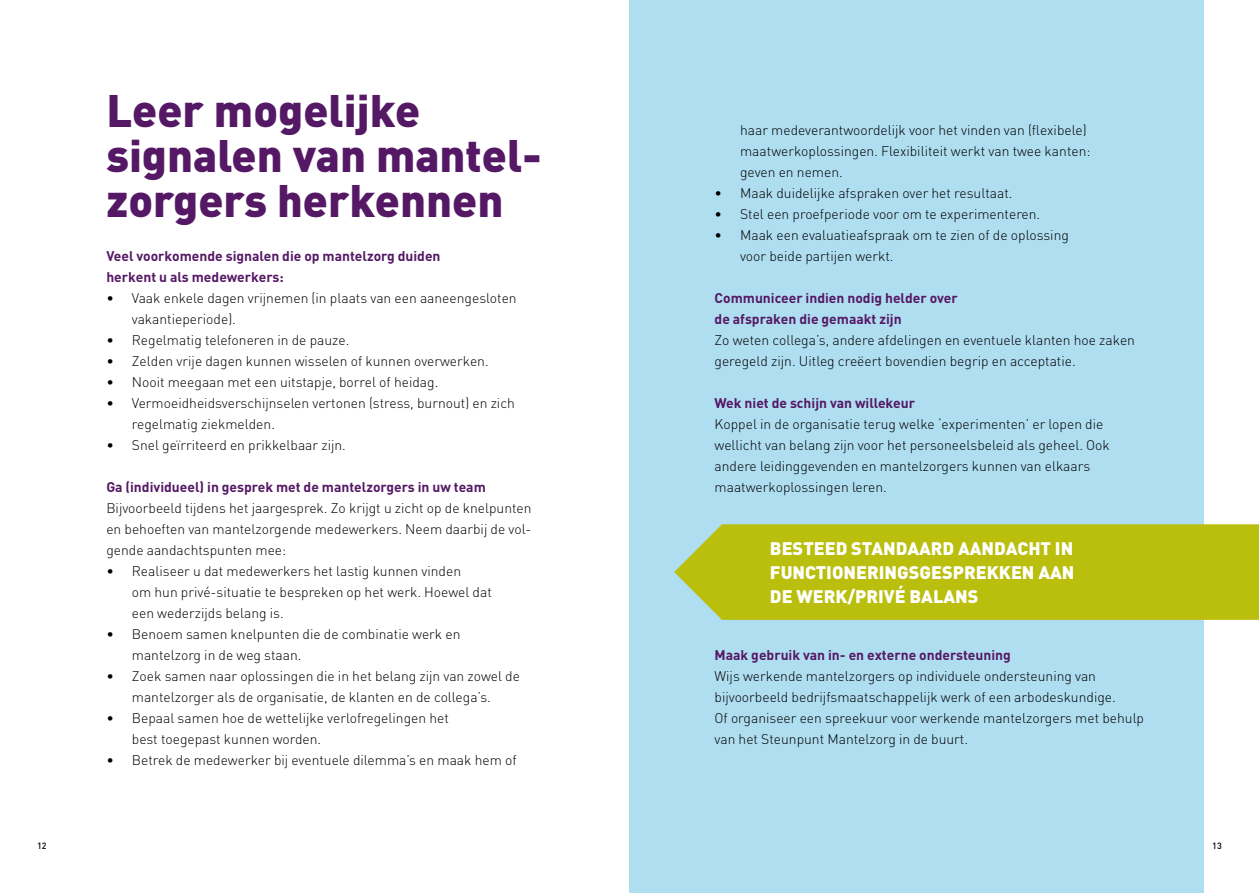
<style>
.page{position:relative;width:1259px;height:893px;background:#fff}
.page>*{position:absolute;margin:0;border:0;box-sizing:border-box;transform-origin:0 0}
.t1{font:900 45px/45px "DIN Pro";color:#541864}
.t2{font:900 18px/24px "DIN Pro";color:#fff;text-align:justify}
.t3{font:300 13.8px/21px "DIN Pro";color:#000}
.t4{font:700 13.8px/21px "DIN Pro";color:#541864}
.t5{font:500 9px "DIN Pro";color:#000}
</style>
<div class="page">
<div style="left:629px;top:0;width:574px;height:893px;background:#b0def1"></div>
<div style="left:674px;top:524px;width:585px;height:96px;background:#babe0c"></div>
<h1 class="t1" style="left:106px;top:87px;width:437px">Leer mogelijke signalen van mantel&shy;zorgers herkennen</h1>
<p class="t4" style="left:106px;top:245px;width:336px">Veel voorkomende signalen die op mantelzorg duiden herkent u als medewerkers:</p>
<p class="t3" style="left:132px;top:287px;width:386px;text-indent:-26px">• Vaak enkele dagen vrijnemen (in plaats van een aaneengesloten vakantieperiode).</p>
<p class="t3" style="left:106px;top:329px;width:245px">• Regelmatig telefoneren in de pauze.</p>
<p class="t3" style="left:106px;top:350px;width:384px">• Zelden vrije dagen kunnen wisselen of kunnen overwerken.</p>
<p class="t3" style="left:106px;top:371px;width:333px">• Nooit meegaan met een uitstapje, borrel of heidag.</p>
<p class="t3" style="left:132px;top:392px;width:384px;text-indent:-26px">• Vermoeidheidsverschijnselen vertonen (stress, burnout) en zich regelmatig ziekmelden.</p>
<p class="t3" style="left:106px;top:434px;width:241px">• Snel geïrriteerd en prikkelbaar zijn.</p>
<p class="t4" style="left:106px;top:476px;width:381px">Ga (individueel) in gesprek met de mantelzorgers in uw team</p>
<p class="t3" style="left:106px;top:497px;width:427px;text-align:justify">Bijvoorbeeld tijdens het jaargesprek. Zo krijgt u zicht op de knelpunten en behoeften van mantelzorgende medewerkers. Neem daarbij de vol&shy;gende aandachtspunten mee:</p>
<p class="t3" style="left:132px;top:560px;width:361px;text-indent:-26px">• Realiseer u dat medewerkers het lastig kunnen vinden<br>om hun privé-situatie te bespreken op het werk. Hoewel dat een wederzijds belang is.</p>
<p class="t3" style="left:132px;top:623px;width:330px;text-indent:-26px">• Benoem samen knelpunten die de combinatie werk en mantelzorg in de weg staan.</p>
<p class="t3" style="left:106px;top:665px;width:415px;text-align:center">• Zoek samen naar oplossingen die in het belang zijn van zowel de mantelzorger als de organisatie, de klanten en de collega’s.</p>
<p class="t3" style="left:132px;top:707px;width:318px;text-indent:-26px">• Bepaal samen hoe de wettelijke verlofregelingen het best toegepast kunnen worden.</p>
<p class="t3" style="left:106px;top:749px;width:412px">• Betrek de medewerker bij eventuele dilemma’s en maak hem of</p>
<p class="t3" style="left:740px;top:119px;width:352px">haar medeverantwoordelijk voor het vinden van (flexibele) maatwerkoplossingen. Flexibiliteit werkt van twee kanten: geven en nemen.</p>
<p class="t3" style="left:714px;top:182px;width:299px">• Maak duidelijke afspraken over het resultaat.</p>
<p class="t3" style="left:714px;top:203px;width:327px">• Stel een proefperiode voor om te experimenteren.</p>
<p class="t3" style="left:740px;top:224px;width:330px;text-indent:-26px">• Maak een evaluatieafspraak om te zien of de oplossing voor beide partijen werkt.</p>
<p class="t4" style="left:714px;top:287px;width:245px">Communiceer indien nodig helder over de afspraken die gemaakt zijn</p>
<p class="t3" style="left:714px;top:329px;width:422px">Zo weten collega’s, andere afdelingen en eventuele klanten hoe zaken geregeld zijn. Uitleg creëert bovendien begrip en acceptatie.</p>
<p class="t4" style="left:714px;top:392px;width:202px">Wek niet de schijn van willekeur</p>
<p class="t3" style="left:714px;top:413px;width:397px">Koppel in de organisatie terug welke ‘experimenten’ er lopen die wellicht van belang zijn voor het personeelsbeleid als geheel. Ook andere leidinggevenden en mantelzorgers kunnen van elkaars maatwerkoplossingen leren.</p>
<h2 class="t2" style="left:770px;top:535px;width:306px">BESTEED STANDAARD AANDACHT IN FUNCTIONERINGSGESPREKKEN AAN DE WERK/PRIVÉ BALANS</h2>
<p class="t4" style="left:714px;top:644px;width:298px">Maak gebruik van in- en externe ondersteuning</p>
<p class="t3" style="left:714px;top:665px;width:431px">Wijs werkende mantelzorgers op individuele ondersteuning van bijvoorbeeld bedrijfsmaatschappelijk werk of een arbodeskundige.<br>Of organiseer een spreekuur voor werkende mantelzorgers met behulp van het Steunpunt Mantelzorg in de buurt.</p>
<p class="t5" style="left:37px;top:839px;width:11px">12</p>
<p class="t5" style="left:1212px;top:839px;width:11px">13</p>
</div>
